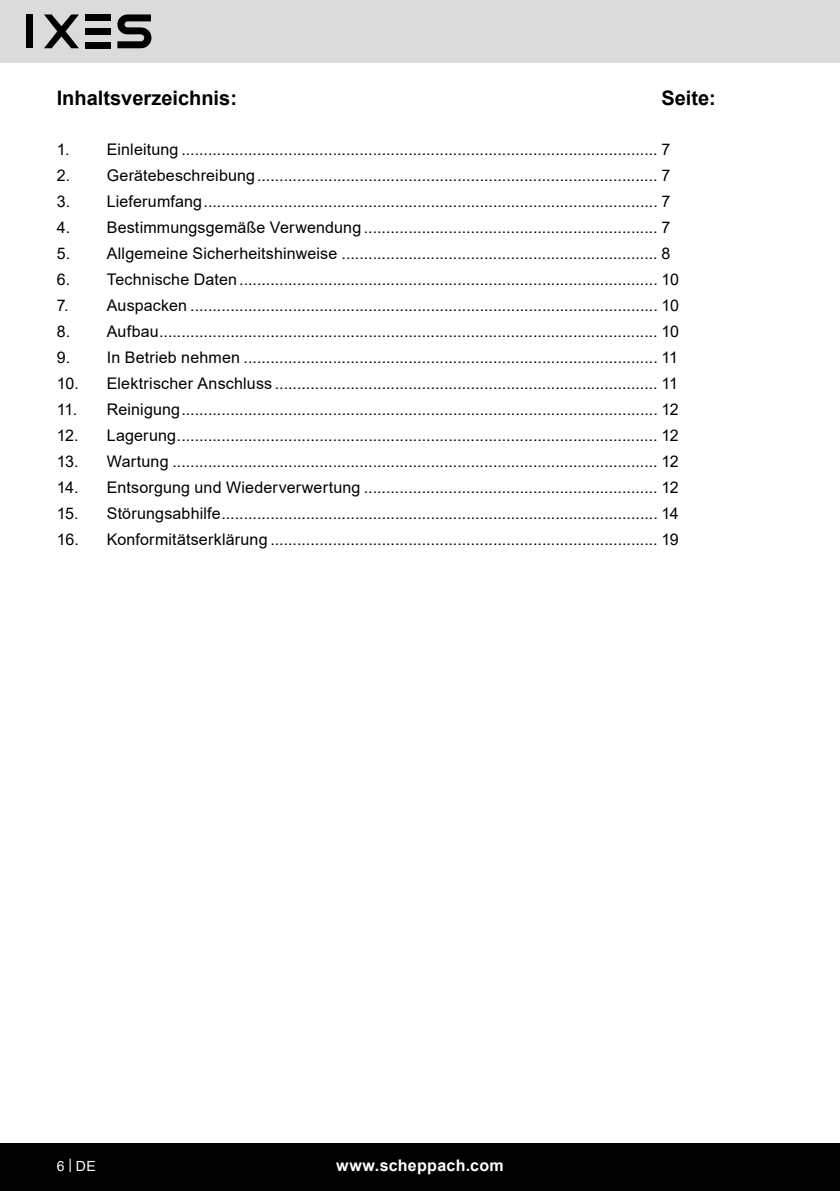
<style>
.page{position:relative;width:840px;height:1191px;background:#fff}
.page>*{position:absolute;margin:0;border:0;box-sizing:border-box;transform-origin:0 0}
.TOC_title{font:700 20px "Arial";color:#000}
.t1{font:16px "Arial";letter-spacing:.01em;color:#000}
.t2{font:700 16px "Arial";letter-spacing:.02em;color:#fff}
.t3{font:14px "Arial";color:#fff}
</style>
<div class="page">
<div style="left:0;top:1143px;width:839px;height:48px;background:#000"></div>
<div style="left:0;top:0;width:839px;height:63px;background:#dbdbdb"></div>
<div style="left:26px;top:14px;width:7px;height:34px;background:#000"></div>
<svg style="left:44px;top:14px;width:35px;height:34px"></svg>
<svg style="left:117px;top:14px;width:34px;height:34px"></svg>
<div style="left:85px;top:28px;width:25px;height:7px;background:#000"></div>
<div style="left:85px;top:15px;width:25px;height:6px;background:#000"></div>
<div style="left:85px;top:42px;width:25px;height:6px;background:#000"></div>
<p class="TOC_title" style="left:57px;top:84px;width:182px">Inhaltsverzeichnis:</p>
<p class="TOC_title" style="left:661px;top:84px;width:56px">Seite:</p>
<p class="t1" style="left:57px;top:139px;width:614px">1. Einleitung ........................................................................................................... 7</p>
<p class="t1" style="left:57px;top:165px;width:614px">2. Gerätebeschreibung.......................................................................................... 7</p>
<p class="t1" style="left:57px;top:191px;width:614px">3. Lieferumfang...................................................................................................... 7</p>
<p class="t1" style="left:57px;top:217px;width:614px">4. Bestimmungsgemäße Verwendung .................................................................. 7</p>
<p class="t1" style="left:57px;top:243px;width:614px">5. Allgemeine Sicherheitshinweise ....................................................................... 8</p>
<p class="t1" style="left:57px;top:269px;width:623px">6. Technische Daten.............................................................................................. 10</p>
<p class="t1" style="left:57px;top:295px;width:623px">7. Auspacken ......................................................................................................... 10</p>
<p class="t1" style="left:57px;top:321px;width:623px">8. Aufbau................................................................................................................ 10</p>
<p class="t1" style="left:57px;top:347px;width:622px">9. In Betrieb nehmen ............................................................................................. 11</p>
<p class="t1" style="left:57px;top:373px;width:622px">10. Elektrischer Anschluss ...................................................................................... 11</p>
<p class="t1" style="left:57px;top:399px;width:623px">11. Reinigung........................................................................................................... 12</p>
<p class="t1" style="left:57px;top:425px;width:623px">12. Lagerung............................................................................................................ 12</p>
<p class="t1" style="left:57px;top:451px;width:623px">13. Wartung ............................................................................................................. 12</p>
<p class="t1" style="left:57px;top:477px;width:623px">14. Entsorgung und Wiederverwertung .................................................................. 12</p>
<p class="t1" style="left:57px;top:503px;width:623px">15. Störungsabhilfe.................................................................................................. 14</p>
<p class="t1" style="left:57px;top:529px;width:623px">16. Konformitätserklärung ....................................................................................... 19</p>
<p class="t3" style="left:57px;top:1156px;width:40px">6 | DE</p>
<p class="t2" style="left:336px;top:1154px;width:169px">www.scheppach.com</p>
</div>
